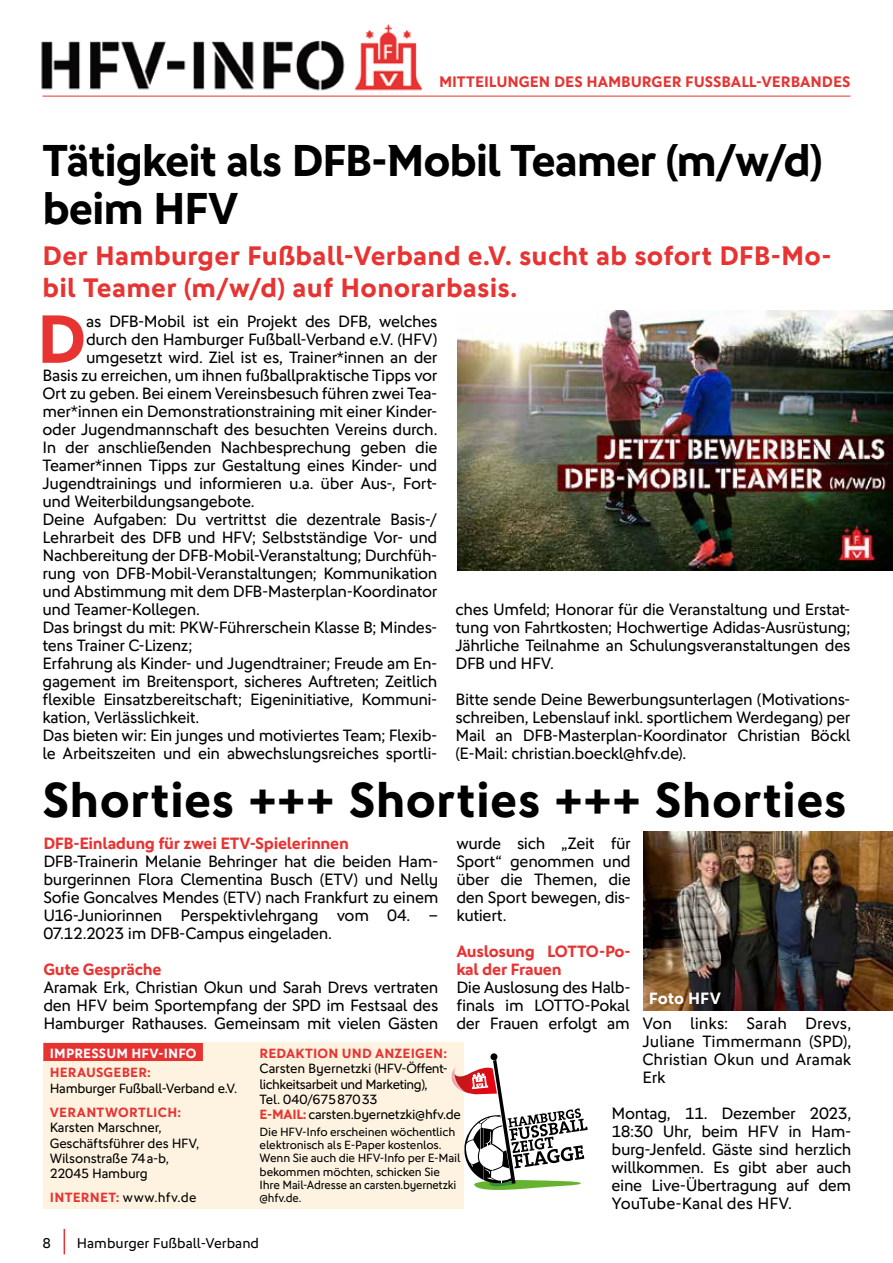
<style>
.page{position:relative;width:893px;height:1263px;background:#fff}
.page>*{position:absolute;margin:0;border:0;box-sizing:border-box;transform-origin:0 0}
.t1{font:700 68.7px "DFB Sans";color:#e73433}
.t2{font:700 49.5px "DFB Sans";letter-spacing:.005em;color:#000}
.t3{font:700 45px/48px "DFB Sans";letter-spacing:-.03em;color:#000}
.t4{font:700 27px/32.4px "DFB Sans";letter-spacing:.01em;color:#e73433}
.t5{font:16.5px/18px "DFB Sans";letter-spacing:-.02em;color:#000;text-align:justify}
.t6{font:700 16.5px/18px "DFB Sans";letter-spacing:-.02em;color:#e73433}
.t7{font:700 16.5px "DFB Sans";letter-spacing:-.005em;color:#fff}
.t8{font:700 15.3px "DFB Sans";color:#e73433}
.t9{font:14.25px "DFB Sans";color:#000}
.t10{font:13.5px/15.5px "DFB Sans";letter-spacing:-.02em;color:#000}
.t11{font:700 13.5px "DFB Sans";letter-spacing:.02em;color:#e73433}
.t12{font:700 13.5px "DFB Sans";letter-spacing:.01em;color:#fff}
.t13{font:12px/13.4px "DFB Sans";letter-spacing:-.015em;color:#000}
.s1{font-weight:700;color:#e73433}
</style>
<div class="page">
<svg style="left:64px;top:1229px;width:1px;height:25px"></svg>
<img style="left:41px;top:24px;width:382px;height:67px">
<hr style="left:43px;top:96px;width:807px;height:1px;background:#e73433">
<div style="left:43px;top:1042px;width:421px;height:167px;background:#fef3e0"></div>
<div style="left:43px;top:1043px;width:160px;height:18px;background:#e73433"></div>
<svg style="left:451px;top:1059px;width:137px;height:131px"></svg>
<div style="left:490px;top:1053px;width:7px;height:7px;background:#000;border-radius:50%"></div>
<img style="left:457px;top:311px;width:436px;height:259px">
<img style="left:644px;top:831px;width:249px;height:180px">
<p class="t8" style="left:439px;top:73px;width:413px">MITTEILUNGEN DES HAMBURGER FUSSBALL-VERBANDES</p>
<h3 class="t3" style="left:43px;top:136px;width:782px">Tätigkeit als DFB-Mobil Teamer (m/w/d) beim HFV</h3>
<h3 class="t4" style="left:43px;top:239px;width:791px">Der Hamburger Fußball-Verband e.V. sucht ab sofort DFB-Mo&shy;bil Teamer (m/w/d) auf Honorarbasis.</h3>
<h1 class="t1" style="left:37px;top:298px;width:51px">D</h1>
<p class="t5" style="left:86px;top:312px;width:353px">as DFB-Mobil ist ein Projekt des DFB, welches</p>
<p class="t5" style="left:86px;top:330px;width:353px">durch den Hamburger Fußball-Verband e.V. (HFV)</p>
<p class="t5" style="left:86px;top:348px;width:353px">umgesetzt wird. Ziel ist es, Trainer*innen an der</p>
<p class="t5" style="left:43px;top:366px;width:396px">Basis zu erreichen, um ihnen fußballpraktische Tipps vor</p>
<p class="t5" style="left:43px;top:384px;width:396px">Ort zu geben. Bei einem Vereinsbesuch führen zwei Tea-</p>
<p class="t5" style="left:43px;top:402px;width:396px">mer*innen ein Demonstrationstraining mit einer Kinder-</p>
<p class="t5" style="left:43px;top:420px;width:396px">oder Jugendmannschaft des besuchten Vereins durch.</p>
<p class="t5" style="left:43px;top:438px;width:396px">In der anschließenden Nachbesprechung geben die</p>
<p class="t5" style="left:43px;top:456px;width:396px">Teamer*innen Tipps zur Gestaltung eines Kinder- und</p>
<p class="t5" style="left:43px;top:474px;width:396px">Jugendtrainings und informieren u.a. über Aus-, Fort-</p>
<p class="t5" style="left:43px;top:492px;width:214px">und Weiterbildungsangebote.</p>
<p class="t5" style="left:43px;top:510px;width:396px">Deine Aufgaben: Du vertrittst die dezentrale Basis-/</p>
<p class="t5" style="left:43px;top:528px;width:396px">Lehrarbeit des DFB und HFV; Selbstständige Vor- und</p>
<p class="t5" style="left:43px;top:546px;width:396px">Nachbereitung der DFB-Mobil-Veranstaltung; Durchfüh-</p>
<p class="t5" style="left:43px;top:564px;width:396px">rung von DFB-Mobil-Veranstaltungen; Kommunikation</p>
<p class="t5" style="left:43px;top:582px;width:396px">und Abstimmung mit dem DFB-Masterplan-Koordinator</p>
<p class="t5" style="left:43px;top:600px;width:159px">und Teamer-Kollegen.</p>
<p class="t5" style="left:43px;top:618px;width:396px">Das bringst du mit: PKW-Führerschein Klasse B; Mindes-</p>
<p class="t5" style="left:43px;top:636px;width:152px">tens Trainer C-Lizenz;</p>
<p class="t5" style="left:43px;top:654px;width:396px">Erfahrung als Kinder- und Jugendtrainer; Freude am En-</p>
<p class="t5" style="left:43px;top:672px;width:396px">gagement im Breitensport, sicheres Auftreten; Zeitlich</p>
<p class="t5" style="left:43px;top:690px;width:396px">flexible Einsatzbereitschaft; Eigeninitiative, Kommuni-</p>
<p class="t5" style="left:43px;top:708px;width:158px">kation, Verlässlichkeit.</p>
<p class="t5" style="left:43px;top:726px;width:396px">Das bieten wir: Ein junges und motiviertes Team; Flexib-</p>
<p class="t5" style="left:43px;top:744px;width:396px">le Arbeitszeiten und ein abwechslungsreiches sportli-</p>
<p class="t5" style="left:455px;top:600px;width:396px">ches Umfeld; Honorar für die Veranstaltung und Erstat&shy;tung von Fahrtkosten; Hochwertige Adidas-Ausrüstung; Jährliche Teilnahme an Schulungsveranstaltungen des DFB und HFV.</p>
<p class="t5" style="left:455px;top:690px;width:396px">Bitte sende Deine Bewerbungsunterlagen (Motivations&shy;schreiben, Lebenslauf inkl. sportlichem Werdegang) per Mail an DFB-Masterplan-Koordinator Christian Böckl (E-Mail: christian.boeckl@hfv.de).</p>
<h2 class="t2" style="left:43px;top:770px;width:806px">Shorties +++ Shorties +++ Shorties</h2>
<p class="t6" style="left:43px;top:834px;width:307px">DFB-Einladung für zwei ETV-Spielerinnen</p>
<p class="t5" style="left:43px;top:852px;width:396px">DFB-Trainerin Melanie Behringer hat die beiden Ham&shy;burgerinnen Flora Clementina Busch (ETV) und Nelly Sofie Goncalves Mendes (ETV) nach Frankfurt zu einem U16-Juniorinnen Perspektivlehrgang vom 04. – 07.12.2023 im DFB-Campus eingeladen.</p>
<p class="t6" style="left:43px;top:960px;width:120px">Gute Gespräche</p>
<p class="t5" style="left:43px;top:978px;width:396px">Aramak Erk, Christian Okun und Sarah Drevs vertraten den HFV beim Sportempfang der SPD im Festsaal des Hamburger Rathauses. Gemeinsam mit vielen Gästen</p>
<p class="t5" style="left:456px;top:834px;width:176px">wurde sich „Zeit für Sport“ genommen und über die Themen, die den Sport bewegen, dis&shy;kutiert.</p>
<p class="t6" style="left:456px;top:942px;width:176px">Auslosung LOTTO-Po&shy;kal der Frauen</p>
<p class="t5" style="left:456px;top:978px;width:176px">Die Auslosung des Halb&shy;finals im LOTTO-Pokal der Frauen erfolgt am</p>
<p class="t7" style="left:649px;top:988px;width:74px">Foto HFV</p>
<p class="t5" style="left:642px;top:1014px;width:210px">Von links: Sarah Drevs, Juliane Timmermann (SPD), Christian Okun und Aramak Erk</p>
<p class="t12" style="left:50px;top:1045px;width:148px">IMPRESSUM HFV-INFO</p>
<p class="t11" style="left:50px;top:1065px;width:103px">HERAUSGEBER:</p>
<p class="t10" style="left:50px;top:1080px;width:189px">Hamburger Fußball-Verband e.V.</p>
<p class="t11" style="left:50px;top:1104px;width:133px">VERANTWORTLICH:</p>
<p class="t10" style="left:50px;top:1120px;width:151px">Karsten Marschner,<br>Geschäftsführer des HFV,<br>Wilsonstraße 74a-b,<br>22045 Hamburg</p>
<p class="t10" style="left:50px;top:1190px;width:148px"><span class="s1">INTERNET:</span> www.hfv.de</p>
<p class="t11" style="left:260px;top:1045px;width:189px">REDAKTION UND ANZEIGEN:</p>
<p class="t10" style="left:260px;top:1061px;width:203px">Carsten Byernetzki (HFV-Öffent&shy;lichkeitsarbeit und Marketing),<br>Tel. 040/67587033<br><span class="s1">E-MAIL:</span> carsten.byernetzki@hfv.de</p>
<p class="t13" style="left:260px;top:1125px;width:202px">Die HFV-Info erscheinen wöchentlich elektronisch als E-Paper kostenlos.<br>Wenn Sie auch die HFV-Info per E-Mail bekommen möchten, schicken Sie<br>Ihre Mail-Adresse an carsten.byernetzki @hfv.de.</p>
<p class="t5" style="left:612px;top:1104px;width:241px">Montag, 11. Dezember 2023, 18:30 Uhr, beim HFV in Ham&shy;burg-Jenfeld. Gäste sind herzlich willkommen. Es gibt aber auch eine Live-Übertragung auf dem YouTube-Kanal des HFV.</p>
<p class="t9" style="left:43px;top:1235px;width:10px">8</p>
<p class="t9" style="left:77px;top:1235px;width:184px">Hamburger Fußball-Verband</p>
</div>
